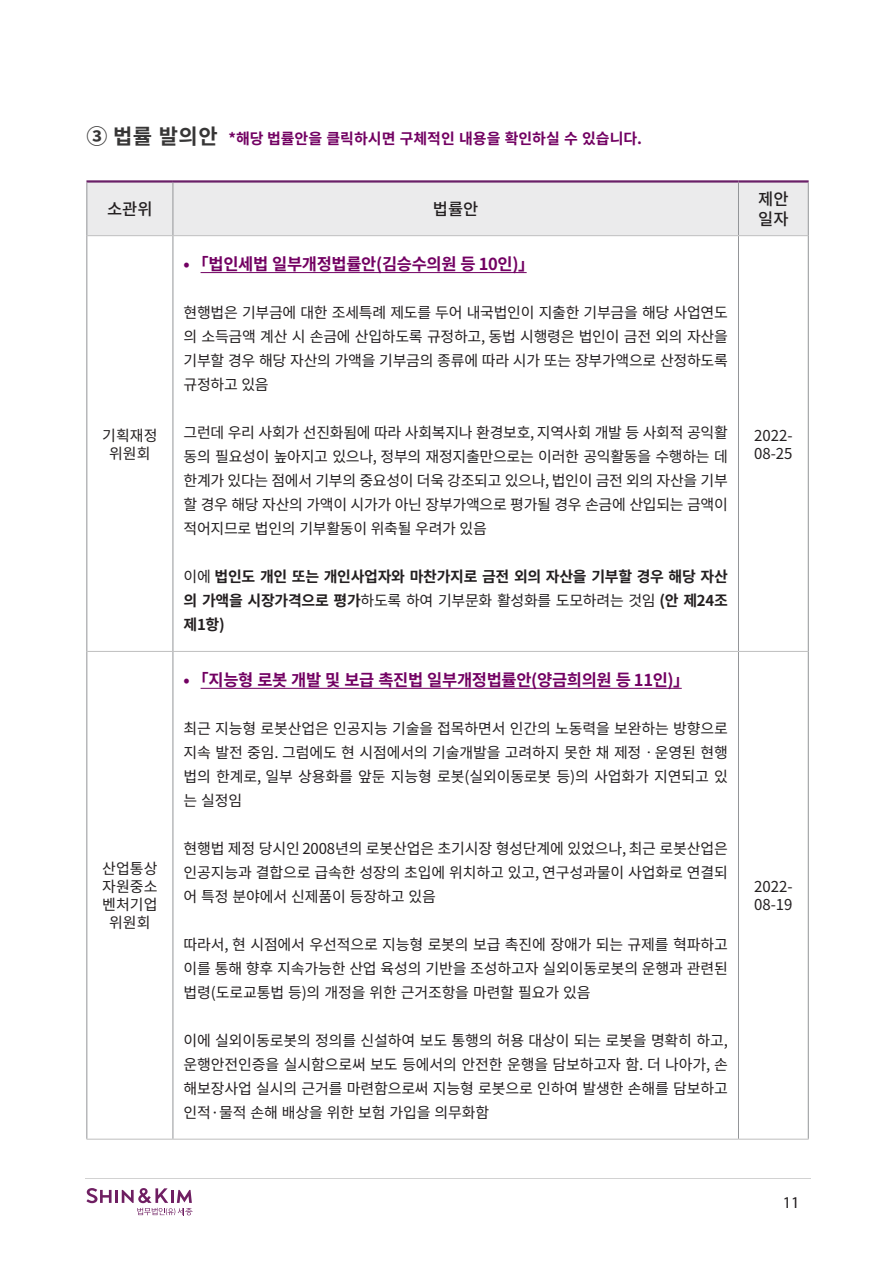
<style>
.page{position:relative;width:893px;height:1263px;background:#fff}
.page>*{position:absolute;margin:0;border:0;box-sizing:border-box;transform-origin:0 0}
.t1{font:700 16.5px "Noto Sans CJ Kkr";letter-spacing:-.02em;color:#720062}
.t2{font:500 16.5px "Noto Sans CJ Kkr";color:#231f20}
.t3{font:16.5px "Myriad Pro";color:#231f20}
.t4{font:15px/24px "Noto Sans CJ Kkr";letter-spacing:-.01em;color:#231f20;text-align:justify}
.t5{font:700 15px/24px "Noto Sans CJ Kkr";letter-spacing:-.02em;color:#231f20;text-align:justify}
.t6{font:700 15px "Noto Sans CJ Kkr";color:#720062}
.s1{font-size:21px;color:#373636}
.s2{font-weight:400}
</style>
<div class="page">
<svg style="left:86px;top:1188px;width:107px;height:27px"></svg>
<hr style="left:85px;top:1178px;width:726px;height:1px;background:#d2d2d2">
<div style="left:87px;top:183px;width:721px;height:52px;background:#ebebec"></div>
<hr style="left:86px;top:180px;width:87px;height:3px;background:#6a2068">
<hr style="left:173px;top:180px;width:565px;height:3px;background:#6a2068">
<hr style="left:738px;top:180px;width:71px;height:3px;background:#6a2068">
<hr style="left:86px;top:183px;width:1px;height:53px;background:#939598">
<hr style="left:173px;top:183px;width:1px;height:52px;background:#939598">
<hr style="left:738px;top:183px;width:1px;height:52px;background:#939598">
<hr style="left:808px;top:183px;width:1px;height:53px;background:#939598">
<hr style="left:86px;top:236px;width:1px;height:415px;background:#939598">
<hr style="left:173px;top:236px;width:1px;height:415px;background:#939598">
<hr style="left:738px;top:236px;width:1px;height:415px;background:#939598">
<hr style="left:808px;top:236px;width:1px;height:415px;background:#939598">
<hr style="left:86px;top:651px;width:1px;height:488px;background:#939598">
<hr style="left:173px;top:652px;width:1px;height:487px;background:#939598">
<hr style="left:738px;top:652px;width:1px;height:487px;background:#939598">
<hr style="left:808px;top:651px;width:1px;height:488px;background:#939598">
<hr style="left:87px;top:235px;width:86px;height:1px;background:#bfbfbf">
<hr style="left:173px;top:235px;width:565px;height:1px;background:#bfbfbf">
<hr style="left:738px;top:235px;width:70px;height:1px;background:#bfbfbf">
<hr style="left:87px;top:651px;width:86px;height:1px;background:#bfbfbf">
<hr style="left:173px;top:651px;width:565px;height:1px;background:#bfbfbf">
<hr style="left:738px;top:651px;width:70px;height:1px;background:#bfbfbf">
<hr style="left:86px;top:1139px;width:87px;height:1px;background:#bfbfbf">
<hr style="left:173px;top:1139px;width:565px;height:1px;background:#bfbfbf">
<hr style="left:738px;top:1139px;width:71px;height:1px;background:#bfbfbf">
<hr style="left:201px;top:272px;width:326px;height:1px;background:#720062">
<hr style="left:201px;top:688px;width:481px;height:1px;background:#720062">
<p class="t6" style="left:86px;top:130px;width:557px"><span class="s1">③ 법률 발의안</span> *해당 법률안을 클릭하시면 구체적인 내용을 확인하실 수 있습니다.</p>
<p class="t2" style="left:107px;top:200px;width:47px">소관위</p>
<p class="t2" style="left:433px;top:200px;width:47px">법률안</p>
<p class="t4" style="left:102px;top:423px;width:57px">기획재정</p>
<p class="t4" style="left:109px;top:441px;width:43px">위원회</p>
<p class="t4" style="left:102px;top:857px;width:57px">산업통상</p>
<p class="t4" style="left:102px;top:875px;width:57px">자원중소</p>
<p class="t4" style="left:102px;top:893px;width:57px">벤처기업</p>
<p class="t4" style="left:109px;top:911px;width:43px">위원회</p>
<p class="t1" style="left:184px;top:255px;width:353px">• ｢법인세법 일부개정법률안(김승수의원 등 10인)」</p>
<p class="t4" style="left:184px;top:301px;width:546px">현행법은 기부금에 대한 조세특례 제도를 두어 내국법인이 지출한 기부금을 해당 사업연도 의 소득금액 계산 시 손금에 산입하도록 규정하고, 동법 시행령은 법인이 금전 외의 자산을 기부할 경우 해당 자산의 가액을 기부금의 종류에 따라 시가 또는 장부가액으로 산정하도록 규정하고 있음</p>
<p class="t4" style="left:184px;top:421px;width:546px">그런데 우리 사회가 선진화됨에 따라 사회복지나 환경보호, 지역사회 개발 등 사회적 공익활 동의 필요성이 높아지고 있으나, 정부의 재정지출만으로는 이러한 공익활동을 수행하는 데 한계가 있다는 점에서 기부의 중요성이 더욱 강조되고 있으나, 법인이 금전 외의 자산을 기부 할 경우 해당 자산의 가액이 시가가 아닌 장부가액으로 평가될 경우 손금에 산입되는 금액이 적어지므로 법인의 기부활동이 위축될 우려가 있음</p>
<p class="t5" style="left:184px;top:565px;width:546px"><span class="s2">이에</span> 법인도 개인 또는 개인사업자와 마찬가지로 금전 외의 자산을 기부할 경우 해당 자산 의 가액을 시장가격으로 평가<span class="s2">하도록 하여 기부문화 활성화를 도모하려는 것임</span> (안 제24조 제1항)</p>
<p class="t1" style="left:184px;top:670px;width:508px">• ｢지능형 로봇 개발 및 보급 촉진법 일부개정법률안(양금희의원 등 11인)」</p>
<p class="t4" style="left:184px;top:717px;width:546px">최근 지능형 로봇산업은 인공지능 기술을 접목하면서 인간의 노동력을 보완하는 방향으로 지속 발전 중임. 그럼에도 현 시점에서의 기술개발을 고려하지 못한 채 제정ㆍ운영된 현행 법의 한계로, 일부 상용화를 앞둔 지능형 로봇(실외이동로봇 등)의 사업화가 지연되고 있 는 실정임</p>
<p class="t4" style="left:184px;top:837px;width:546px">현행법 제정 당시인 2008년의 로봇산업은 초기시장 형성단계에 있었으나, 최근 로봇산업은 인공지능과 결합으로 급속한 성장의 초입에 위치하고 있고, 연구성과물이 사업화로 연결되 어 특정 분야에서 신제품이 등장하고 있음</p>
<p class="t4" style="left:184px;top:933px;width:546px">따라서, 현 시점에서 우선적으로 지능형 로봇의 보급 촉진에 장애가 되는 규제를 혁파하고 이를 통해 향후 지속가능한 산업 육성의 기반을 조성하고자 실외이동로봇의 운행과 관련된 법령(도로교통법 등)의 개정을 위한 근거조항을 마련할 필요가 있음</p>
<p class="t4" style="left:184px;top:1029px;width:546px">이에 실외이동로봇의 정의를 신설하여 보도 통행의 허용 대상이 되는 로봇을 명확히 하고, 운행안전인증을 실시함으로써 보도 등에서의 안전한 운행을 담보하고자 함. 더 나아가, 손 해보장사업 실시의 근거를 마련함으로써 지능형 로봇으로 인하여 발생한 손해를 담보하고 인적·물적 손해 배상을 위한 보험 가입을 의무화함</p>
<p class="t2" style="left:758px;top:190px;width:32px">제안</p>
<p class="t2" style="left:758px;top:210px;width:32px">일자</p>
<p class="t4" style="left:754px;top:423px;width:40px">2022-</p>
<p class="t4" style="left:754px;top:441px;width:40px">08-25</p>
<p class="t4" style="left:754px;top:875px;width:40px">2022-</p>
<p class="t4" style="left:754px;top:893px;width:40px">08-19</p>
<p class="t3" style="left:783px;top:1192px;width:18px">11</p>
</div>
